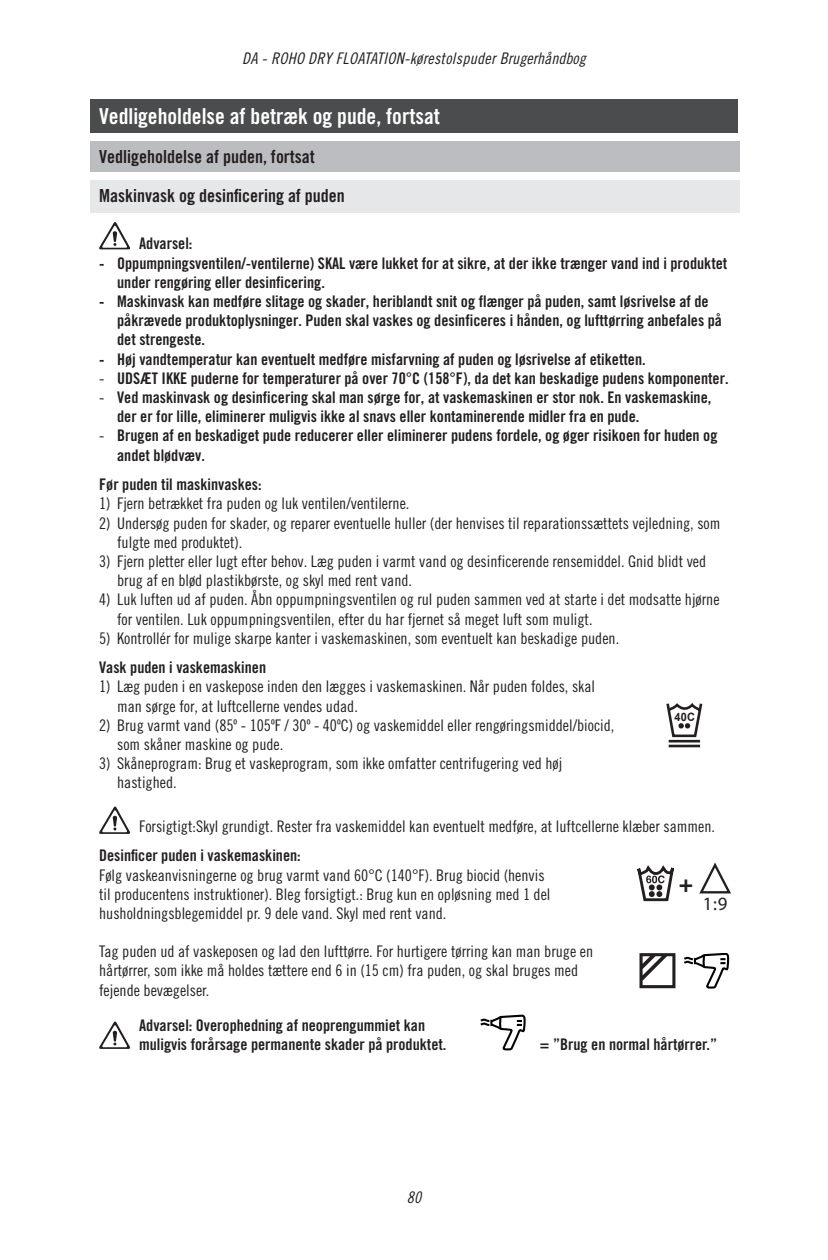
<style>
.page{position:relative;width:828px;height:1260px;background:#fff}
.page>*{position:absolute;margin:0;border:0;box-sizing:border-box;transform-origin:0 0}
.t1{font:24px "Trade Gothic LT Std Bd 2";color:#231f20}
.t2{font:22px "Trade Gothic LT Std Bd Cn 20";color:#fff}
.t3{font:18.8px "Myriad Pro";color:#231f20}
.t4{font:18px "Trade Gothic LT Std Bd Cn 20";color:#231f20}
.t5{font:16px/19.2px "Trade Gothic LT Std Cn 18";color:#231f20}
.t6{font:16px/19.2px "Trade Gothic LT Std Bd Cn 20";color:#231f20}
.t7{font:16px "Trade Gothic LT Std Cn 18 Obl";letter-spacing:.02em;color:#231f20}
.t8{font:700 11.6px "Arial";color:#231f20;scale:.95 1}
.s1{font-family:"Trade Gothic LT Std Bd 2"}
.s2{font-family:"Trade Gothic LT Std Cn 18"}
</style>
<div class="page">
<div style="left:90px;top:99px;width:648px;height:34px;background:#4b4c4d"></div>
<div style="left:90px;top:141px;width:650px;height:31px;background:#bcbdc0"></div>
<div style="left:90px;top:180px;width:650px;height:33px;background:#e6e7e9"></div>
<svg style="left:99px;top:222px;width:31px;height:27px"></svg>
<svg style="left:666px;top:703px;width:36px;height:35px"></svg>
<hr style="left:669px;top:745px;width:31px;height:2px;background:#231f20">
<hr style="left:669px;top:740px;width:31px;height:3px;background:#231f20">
<svg style="left:99px;top:806px;width:31px;height:28px"></svg>
<svg style="left:699px;top:862px;width:32px;height:32px"></svg>
<svg style="left:637px;top:865px;width:37px;height:36px"></svg>
<svg style="left:639px;top:953px;width:36px;height:35px"></svg>
<svg style="left:684px;top:953px;width:45px;height:35px"></svg>
<svg style="left:99px;top:1021px;width:31px;height:28px"></svg>
<svg style="left:481px;top:1015px;width:45px;height:35px"></svg>
<p class="t7" style="left:242px;top:49px;width:345px">DA - ROHO DRY FLOATATION-kørestolspuder Brugerhåndbog</p>
<h2 class="t2" style="left:99px;top:103px;width:342px">Vedligeholdelse af betræk og pude, fortsat</h2>
<p class="t4" style="left:99px;top:145px;width:217px">Vedligeholdelse af puden, fortsat</p>
<p class="t4" style="left:99px;top:185px;width:247px">Maskinvask og desinficering af puden</p>
<p class="t6" style="left:139px;top:234px;width:55px">Advarsel:</p>
<p class="t6" style="left:117px;top:253px;width:612px;text-indent:-18px"><span class="s1">-</span> Oppumpningsventilen/-ventilerne) SKAL være lukket for at sikre, at der ikke trænger vand ind i produktet under rengøring eller desinficering.</p>
<p class="t6" style="left:117px;top:292px;width:606px;text-indent:-18px"><span class="s1">-</span> Maskinvask kan medføre slitage og skader, heriblandt snit og flænger på puden, samt løsrivelse af de påkrævede produktoplysninger. Puden skal vaskes og desinficeres i hånden, og lufttørring anbefales på det strengeste.</p>
<p class="t6" style="left:99px;top:349px;width:548px"><span class="s1">-</span> Høj vandtemperatur kan eventuelt medføre misfarvning af puden og løsrivelse af etiketten.</p>
<p class="t6" style="left:99px;top:368px;width:631px"><span class="s2">-</span> UDSÆT IKKE puderne for temperaturer på over 70°C (158°F), da det kan beskadige pudens komponenter.</p>
<p class="t6" style="left:117px;top:388px;width:596px;text-indent:-18px"><span class="s2">-</span> Ved maskinvask og desinficering skal man sørge for, at vaskemaskinen er stor nok. En vaskemaskine, der er for lille, eliminerer muligvis ikke al snavs eller kontaminerende midler fra en pude.</p>
<p class="t6" style="left:117px;top:426px;width:602px;text-indent:-18px"><span class="s2">-</span> Brugen af en beskadiget pude reducerer eller eliminerer pudens fordele, og øger risikoen for huden og andet blødvæv.</p>
<p class="t6" style="left:99px;top:475px;width:164px">Før puden til maskinvaskes:</p>
<p class="t5" style="left:99px;top:494px;width:312px">1) Fjern betrækket fra puden og luk ventilen/ventilerne.</p>
<p class="t5" style="left:117px;top:513px;width:605px;text-indent:-18px">2) Undersøg puden for skader, og reparer eventuelle huller (der henvises til reparationssættets vejledning, som fulgte med produktet).</p>
<p class="t5" style="left:117px;top:551px;width:591px;text-indent:-18px">3) Fjern pletter eller lugt efter behov. Læg puden i varmt vand og desinficerende rensemiddel. Gnid blidt ved brug af en blød plastikbørste, og skyl med rent vand.</p>
<p class="t5" style="left:117px;top:590px;width:604px;text-indent:-18px">4) Luk luften ud af puden. Åbn oppumpningsventilen og rul puden sammen ved at starte i det modsatte hjørne for ventilen. Luk oppumpningsventilen, efter du har fjernet så meget luft som muligt.</p>
<p class="t5" style="left:99px;top:628px;width:522px">5) Kontrollér for mulige skarpe kanter i vaskemaskinen, som eventuelt kan beskadige puden.</p>
<p class="t6" style="left:99px;top:658px;width:168px">Vask puden i vaskemaskinen</p>
<p class="t5" style="left:117px;top:677px;width:480px;text-indent:-18px">1) Læg puden i en vaskepose inden den lægges i vaskemaskinen. Når puden foldes, skal man sørge for, at luftcellerne vendes udad.</p>
<p class="t5" style="left:117px;top:715px;width:499px;text-indent:-18px">2) Brug varmt vand (85º - 105ºF / 30º - 40ºC) og vaskemiddel eller rengøringsmiddel/biocid, som skåner maskine og pude.</p>
<p class="t5" style="left:117px;top:754px;width:447px;text-indent:-18px">3) Skåneprogram: Brug et vaskeprogram, som ikke omfatter centrifugering ved høj hastighed.</p>
<p class="t8" style="left:674px;top:708px;width:23px">40C</p>
<p class="t5" style="left:139px;top:816px;width:577px">Forsigtigt:Skyl grundigt. Rester fra vaskemiddel kan eventuelt medføre, at luftcellerne klæber sammen.</p>
<p class="t6" style="left:99px;top:846px;width:203px">Desinficer puden i vaskemaskinen:</p>
<p class="t5" style="left:99px;top:865px;width:453px">Følg vaskeanvisningerne og brug varmt vand 60°C (140°F). Brug biocid (henvis til producentens instruktioner). Bleg forsigtigt.: Brug kun en opløsning med 1 del husholdningsblegemiddel pr. 9 dele vand. Skyl med rent vand.</p>
<h1 class="t1" style="left:679px;top:869px;width:16px">+</h1>
<p class="t3" style="left:703px;top:892px;width:26px">1:9</p>
<p class="t5" style="left:99px;top:942px;width:496px">Tag puden ud af vaskeposen og lad den lufttørre. For hurtigere tørring kan man bruge en hårtørrer, som ikke må holdes tættere end 6 in (15 cm) fra puden, og skal bruges med fejende bevægelser.</p>
<p class="t6" style="left:139px;top:1015px;width:309px">Advarsel: Overophedning af neoprengummiet kan muligvis forårsage permanente skader på produktet.</p>
<p class="t6" style="left:540px;top:1035px;width:179px">= ”Brug en normal hårtørrer.”</p>
<p class="t7" style="left:407px;top:1188px;width:16px">80</p>
</div>
